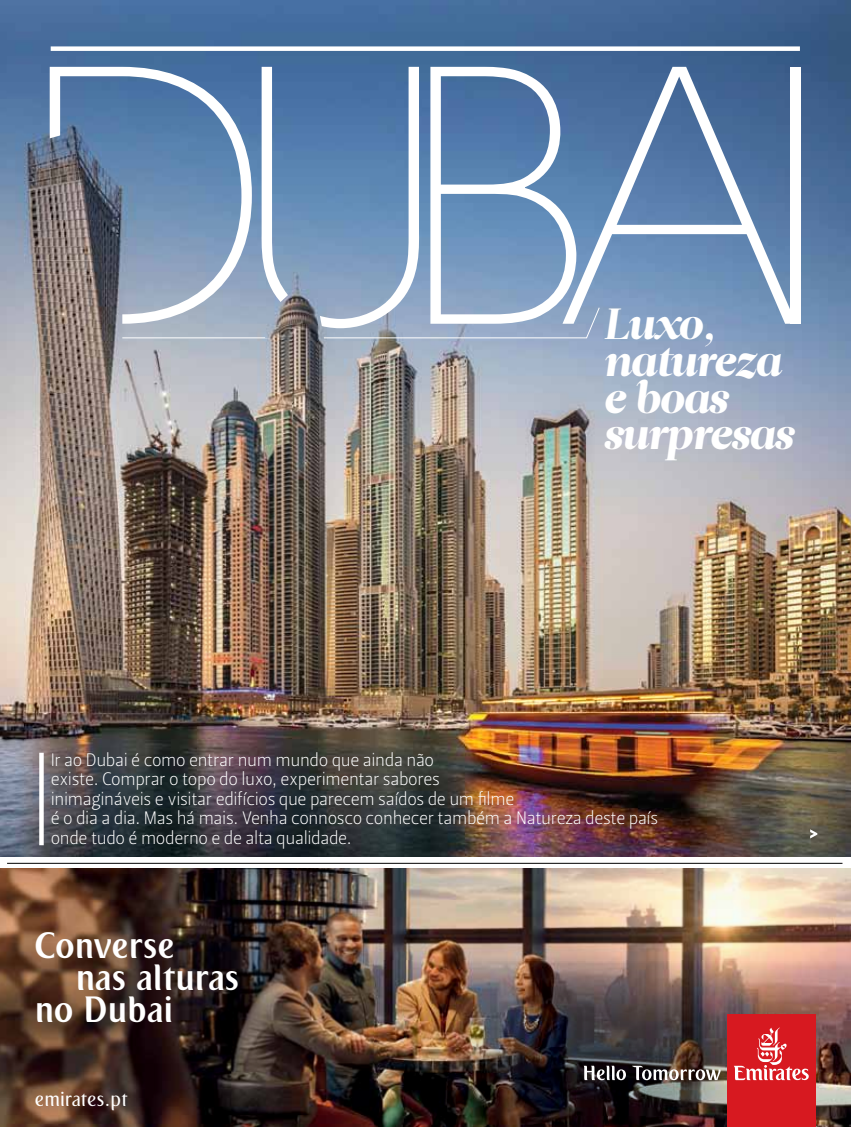
<style>
.page{position:relative;width:851px;height:1127px;background:#fff}
.page>*{position:absolute;margin:0;border:0;box-sizing:border-box;transform-origin:0 0}
.t1{font:200 347.1px "Avant Garde";letter-spacing:-.095em;color:#fff}
.t2{font:italic 43.5px/36.8px "Leitura Display";letter-spacing:-.01em;color:#fff}
.t3{font:35.7px "EK03 Serif B01";letter-spacing:.005em;color:#fff}
.t4{font:19.65px "EK03 Serif M01";letter-spacing:.025em;color:#fff}
.t5{font:18px/19.5px "Leitura Sans Grot 1";letter-spacing:-.02em;color:#fff}
</style>
<div class="page">
<img style="left:0;top:0;width:850px;height:47px">
<img style="left:0;top:47px;width:850px;height:810px">
<img style="left:0;top:868px;width:850px;height:259px">
<img style="left:376px;top:962px;width:474px;height:165px">
<div style="left:727px;top:1014px;width:88px;height:113px;background:#d71920"></div>
<svg style="left:734px;top:1027px;width:74px;height:53px"></svg>
<svg style="left:632px;top:1066px;width:88px;height:14px"></svg>
<svg style="left:583px;top:1066px;width:43px;height:14px"></svg>
<hr style="left:7px;top:863px;width:835px;height:1px;background:#000">
<div style="left:51px;top:46px;width:748px;height:5px;background:#fff"></div>
<div style="left:39px;top:753px;width:5px;height:92px;background:#fff"></div>
<svg style="left:122px;top:307px;width:478px;height:32px;background:#9eaec5"></svg>
<svg style="left:810px;top:829px;width:7px;height:9px"></svg>
<img style="left:28px;top:123px;width:94px;height:228px">
<img style="left:265px;top:286px;width:60px;height:58px">
<h1 class="t1" style="left:23px;top:-6px;width:806px">DUBAI</h1>
<h2 class="t2" style="left:603px;top:306px;width:191px">Luxo, natureza e boas surpresas</h2>
<p class="t5" style="left:51px;top:750px;width:609px">Ir ao Dubai é como entrar num mundo que ainda não<br>existe. Comprar o topo do luxo, experimentar sabores<br>inimagináveis e visitar edifícios que parecem saídos de um filme<br>é o dia a dia. Mas há mais. Venha connosco conhecer também a Natureza deste país onde tudo é moderno e de alta qualidade.</p>
<h3 class="t3" style="left:35px;top:922px;width:141px">Converse</h3>
<h3 class="t3" style="left:76px;top:954px;width:164px">nas alturas</h3>
<h3 class="t3" style="left:35px;top:986px;width:140px">no Dubai</h3>
<p class="t4" style="left:35px;top:1088px;width:94px">emirates.pt</p>
</div>
